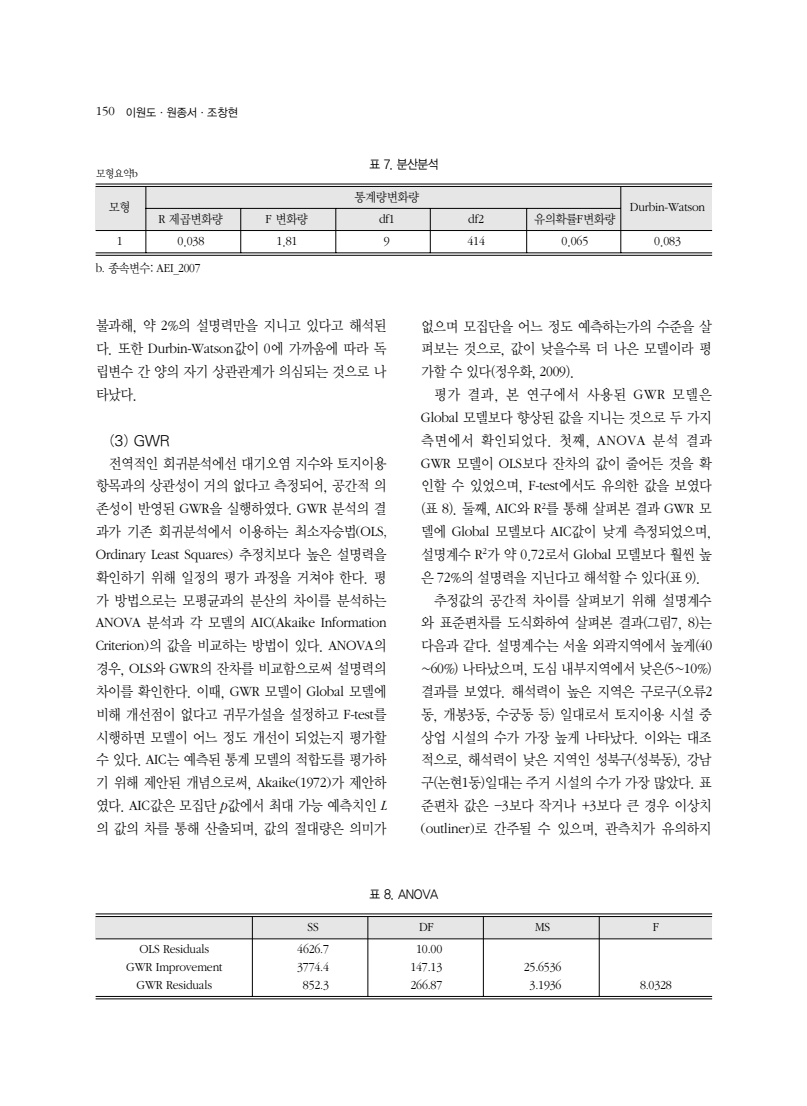
<style>
.page{position:relative;width:807px;height:1106px;background:#fff}
.page>*{position:absolute;margin:0;border:0;box-sizing:border-box;transform-origin:0 0}
.t1{font:14.7px/22.8px "Y Mj O12";letter-spacing:-.09em;color:#000;text-align:justify;scale:.92 1}
.t2{font:300 14.7px/22.8px "Garamond";letter-spacing:-.015em;color:#000;scale:.92 1}
.t3{font:14.7px "Y Mj O12";letter-spacing:-.02em;color:#000;scale:.92 1}
.t4{font:14.7px "Y Mj O12";letter-spacing:-.01em;color:#000;scale:.92 1}
.t5{font:14.55px "SM Ago J";color:#000}
.t6{font:300 12.75px "Garamond";letter-spacing:-.015em;color:#000;scale:.93 1}
.t7{font:12.75px "Y Mj O12";letter-spacing:-.095em;color:#000;scale:.93 1}
.t8{font:12.75px "YGO12";letter-spacing:-.09em;color:#000;scale:.9 1}
.t9{font:300 12.75px "Garamond";letter-spacing:-.015em;color:#000;scale:.9 1}
.t10{font:11.55px "YGO12";letter-spacing:-.07em;color:#000;scale:.95 1}
.t11{font:11.25px "Y Mj O12";color:#000;scale:.9 1}
.s1{font-family:"Garamond";font-weight:300;font-size:12.75px}
.s2{font-family:"Garamond";font-weight:300}
.s3{font-family:"Y Mj O12";font-weight:400}
.s4{font-family:"Garamond";font-weight:300;font-style:italic}
.s5{color:#fff}
</style>
<div class="page">
<div style="left:96px;top:186px;width:616px;height:44px;background:#e6e6e6"></div>
<hr style="left:96px;top:186px;width:616px;height:1px;background:#000">
<hr style="left:96px;top:230px;width:616px;height:1px;background:#000">
<hr style="left:96px;top:255px;width:616px;height:1px;background:#000">
<hr style="left:96px;top:252px;width:616px;height:1px;background:#000">
<hr style="left:146px;top:186px;width:1px;height:67px;background:#000">
<hr style="left:240px;top:208px;width:1px;height:45px;background:#000">
<hr style="left:336px;top:208px;width:1px;height:45px;background:#000">
<hr style="left:430px;top:208px;width:1px;height:45px;background:#000">
<hr style="left:526px;top:208px;width:1px;height:45px;background:#000">
<hr style="left:621px;top:186px;width:1px;height:67px;background:#000">
<hr style="left:96px;top:184px;width:616px;height:1px;background:#000">
<hr style="left:146px;top:208px;width:475px;height:1px;background:#000">
<div style="left:96px;top:916px;width:616px;height:22px;background:#e6e6e6"></div>
<hr style="left:96px;top:913px;width:616px;height:1px;background:#000">
<hr style="left:96px;top:916px;width:616px;height:1px;background:#000">
<hr style="left:96px;top:938px;width:616px;height:1px;background:#000">
<hr style="left:96px;top:998px;width:616px;height:1px;background:#000">
<hr style="left:96px;top:996px;width:616px;height:1px;background:#000">
<hr style="left:252px;top:916px;width:1px;height:80px;background:#000">
<hr style="left:368px;top:916px;width:1px;height:80px;background:#000">
<hr style="left:483px;top:916px;width:1px;height:80px;background:#000">
<hr style="left:599px;top:916px;width:1px;height:80px;background:#000">
<p class="t10" style="left:96px;top:107px;width:152px"><span class="s1">150</span> 이원도·원종서·조창현</p>
<p class="t11" style="left:96px;top:168px;width:48px">모형요약<span class="s2">b</span></p>
<p class="t7" style="left:108px;top:202px;width:26px">모형</p>
<p class="t8" style="left:369px;top:158px;width:79px">표 7. 분산분석</p>
<p class="t7" style="left:354px;top:191px;width:72px">통계량변화량</p>
<p class="t7" style="left:158px;top:213px;width:71px"><span class="s2">R</span> 제곱변화량</p>
<p class="t7" style="left:266px;top:213px;width:47px"><span class="s2">F</span> 변화량</p>
<p class="t6" style="left:379px;top:214px;width:18px">df1</p>
<p class="t6" style="left:468px;top:214px;width:18px">df2</p>
<p class="t7" style="left:534px;top:213px;width:90px">유의확률<span class="s2">F</span>변화량</p>
<p class="t6" style="left:630px;top:202px;width:83px">Durbin-Watson</p>
<p class="t6" style="left:117px;top:236px;width:8px">1</p>
<p class="t6" style="left:178px;top:236px;width:30px">0<span class="s3">.</span>038</p>
<p class="t6" style="left:276px;top:236px;width:24px">1<span class="s3">.</span>81</p>
<p class="t6" style="left:384px;top:236px;width:8px">9</p>
<p class="t6" style="left:468px;top:236px;width:20px">414</p>
<p class="t6" style="left:562px;top:236px;width:30px">0<span class="s3">.</span>065</p>
<p class="t6" style="left:654px;top:236px;width:30px">0<span class="s3">.</span>083</p>
<p class="t9" style="left:96px;top:263px;width:118px">b. <span class="s3">종속변수:</span> AEI<span class="s3">_</span>2007</p>
<p class="t1" style="left:96px;top:315px;width:318px">불과해, 약 <span class="s2">2</span>%의 설명력만을 지니고 있다고 해석된 다. 또한 <span class="s2">Durbin-Watson</span>값이 <span class="s2">0</span>에 가까움에 따라 독 립변수 간 양의 자기 상관관계가 의심되는 것으로 나 타났다.</p>
<p class="t5" style="left:108px;top:434px;width:64px">(3) GWR</p>
<p class="t1" style="left:96px;top:452px;width:318px;text-indent:13px">전역적인 회귀분석에선 대기오염 지수와 토지이용 항목과의 상관성이 거의 없다고 측정되어, 공간적 의 존성이 반영된 <span class="s2">GWR</span>을 실행하였다. <span class="s2">GWR</span> 분석의 결 과가 기존 회귀분석에서 이용하는 최소자승법<span class="s2">(OLS,</span></p>
<p class="t2" style="left:96px;top:544px;width:318px">Ordinary Least Squares) <span class="s3">추정치보다 높은 설명력을</span></p>
<p class="t1" style="left:96px;top:567px;width:318px">확인하기 위해 일정의 평가 과정을 거쳐야 한다. 평 가 방법으로는 모평균과의 분산의 차이를 분석하는</p>
<p class="t2" style="left:96px;top:612px;width:318px">ANOVA <span class="s3">분석과 각 모델의</span> AIC(Akaike Information<br>Criterion)<span class="s3">의 값을 비교하는 방법이 있다.</span> ANOVA<span class="s3">의</span></p>
<p class="t1" style="left:96px;top:658px;width:318px">경우, <span class="s2">OLS</span>와 <span class="s2">GWR</span>의 잔차를 비교함으로써 설명력의 차이를 확인한다. 이때, <span class="s2">GWR</span> 모델이 <span class="s2">Global</span> 모델에 비해 개선점이 없다고 귀무가설을 설정하고 <span class="s2">F-test</span>를 시행하면 모델이 어느 정도 개선이 되었는지 평가할 수 있다. <span class="s2">AIC</span>는 예측된 통계 모델의 적합도를 평가하 기 위해 제안된 개념으로써, <span class="s2">Akaike(1972)</span>가 제안하 였다. <span class="s2">AIC</span>값은 모집단 <span class="s4">p</span>값에서 최대 가능 예측치인 <span class="s4">L </span>의 값의 차를 통해 산출되며, 값의 절대량은 의미가</p>
<p class="t1" style="left:421px;top:315px;width:318px">없으며 모집단을 어느 정도 예측하는가의 수준을 살 펴보는 것으로, 값이 낮을수록 더 나은 모델이라 평 가할 수 있다(정우화, <span class="s2">2009</span>).</p>
<p class="t4" style="left:434px;top:388px;width:304px">평가 결과, 본 연구에서 사용된 <span class="s2">GWR</span> 모델은</p>
<p class="t1" style="left:421px;top:407px;width:318px"><span class="s2">Global</span> 모델보다 향상된 값을 지니는 것으로 두 가지</p>
<p class="t3" style="left:421px;top:433px;width:318px">측면에서 확인되었다. 첫째, <span class="s2">ANOVA</span> 분석 결과</p>
<p class="t1" style="left:421px;top:452px;width:318px"><span class="s2">GWR</span> 모델이 <span class="s2">OLS</span>보다 잔차의 값이 줄어든 것을 확</p>
<p class="t1" style="left:421px;top:475px;width:318px">인할 수 있었으며, <span class="s2">F-test</span>에서도 유의한 값을 보였다</p>
<p class="t1" style="left:421px;top:498px;width:318px">(표 <span class="s2">8</span>). 둘째, <span class="s2">AIC</span>와 <span class="s2">R</span><sup>2</sup>를 통해 살펴본 결과 <span class="s2">GWR</span> 모</p>
<p class="t1" style="left:421px;top:521px;width:318px">델에 <span class="s2">Global</span> 모델보다 <span class="s2">AIC</span>값이 낮게 측정되었으며,</p>
<p class="t1" style="left:421px;top:544px;width:318px">설명계수 <span class="s2">R</span><sup>2</sup>가 약 <span class="s2">0</span>.<span class="s2">72</span>로서 <span class="s2">Global</span> 모델보다 훨씬 높</p>
<p class="t1" style="left:421px;top:567px;width:306px">은 <span class="s2">72</span>%의 설명력을 지닌다고 해석할 수 있다(표 <span class="s2">9</span>).</p>
<p class="t1" style="left:434px;top:589px;width:304px">추정값의 공간적 차이를 살펴보기 위해 설명계수</p>
<p class="t1" style="left:421px;top:612px;width:318px">와 표준편차를 도식화하여 살펴본 결과(그림<span class="s2">7</span>, <span class="s2">8</span>)는</p>
<p class="t1" style="left:421px;top:635px;width:318px">다음과 같다. 설명계수는 서울 외곽지역에서 높게(<span class="s2">40</span></p>
<p class="t1" style="left:421px;top:658px;width:318px">~<span class="s2">60</span>%) 나타났으며, 도심 내부지역에서 낮은(<span class="s2">5</span>~<span class="s2">10</span>%)</p>
<p class="t1" style="left:421px;top:681px;width:318px">결과를 보였다. 해석력이 높은 지역은 구로구(오류<span class="s2">2</span></p>
<p class="t1" style="left:421px;top:704px;width:318px">동, 개봉<span class="s2">3</span>동, 수궁동 등) 일대로서 토지이용 시설 중</p>
<p class="t1" style="left:421px;top:726px;width:318px">상업 시설의 수가 가장 높게 나타났다. 이와는 대조</p>
<p class="t1" style="left:421px;top:749px;width:318px">적으로, 해석력이 낮은 지역인 성북구(성북동), 강남</p>
<p class="t1" style="left:421px;top:772px;width:318px">구(논현<span class="s2">1</span>동)일대는 주거 시설의 수가 가장 많았다. 표</p>
<p class="t1" style="left:421px;top:795px;width:318px">준편차 값은 -<span class="s2">3</span>보다 작거나 +<span class="s2">3</span>보다 큰 경우 이상치</p>
<p class="t1" style="left:421px;top:818px;width:318px"><span class="s2">(outliner)</span>로 간주될 수 있으며, 관측치가 유의하지</p>
<p class="t8" style="left:369px;top:888px;width:79px">표 8. ANOVA</p>
<p class="t6" style="left:308px;top:921px;width:14px">SS</p>
<p class="t6" style="left:419px;top:921px;width:17px">DF</p>
<p class="t6" style="left:535px;top:921px;width:18px">MS</p>
<p class="t6" style="left:653px;top:921px;width:8px">F</p>
<p class="t6" style="left:139px;top:944px;width:76px">OLS Residuals</p>
<p class="t6" style="left:297px;top:944px;width:36px">4626.7</p>
<p class="t6" style="left:411px;top:944px;width:36px"><span class="s5">0</span>10.00</p>
<p class="t6" style="left:126px;top:962px;width:105px">GWR Improvement</p>
<p class="t6" style="left:297px;top:962px;width:36px">3774.4</p>
<p class="t6" style="left:410px;top:962px;width:36px">147.13</p>
<p class="t6" style="left:524px;top:962px;width:42px">25.6536</p>
<p class="t6" style="left:137px;top:980px;width:83px">GWR Residuals</p>
<p class="t6" style="left:297px;top:980px;width:36px"><span class="s5">0</span>852.3</p>
<p class="t6" style="left:411px;top:980px;width:36px">266.87</p>
<p class="t6" style="left:524px;top:980px;width:42px"><span class="s5">0</span>3.1936</p>
<p class="t6" style="left:640px;top:980px;width:36px">8.0328</p>
</div>
